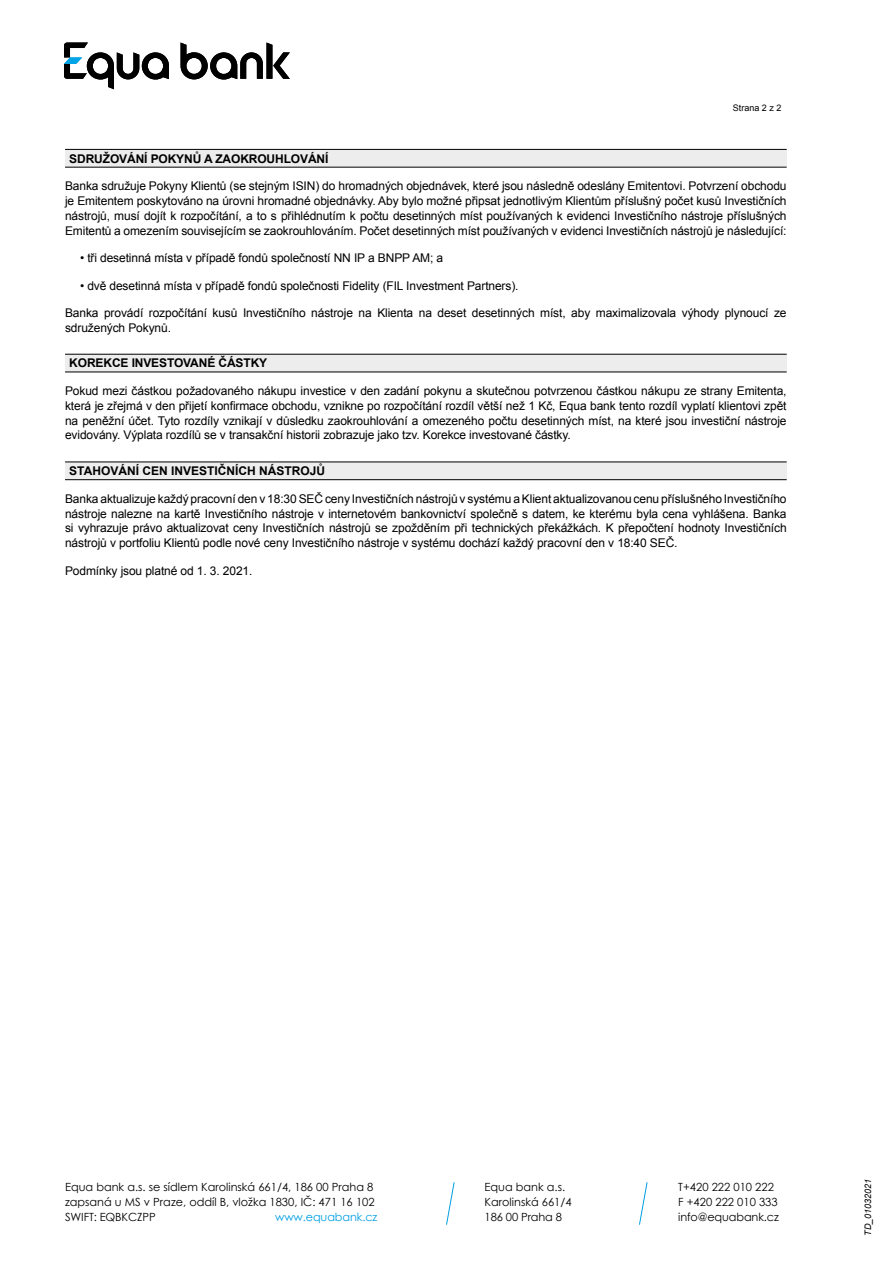
<style>
.page{position:relative;width:893px;height:1263px;background:#fff}
.page>*{position:absolute;margin:0;border:0;box-sizing:border-box;transform-origin:0 0}
.t1{font:12px/14.7px "Arial CE";letter-spacing:-.01em;color:#000;text-align:justify}
.t2{font:700 12px "Arial CE";letter-spacing:-.01em;color:#000}
.t3{font:11.25px/15px "Century Gothic";color:#000}
.t4{font:11.25px "Century Gothic";letter-spacing:-.01em;color:#009fe3}
.t5{font:italic 9px "Arial CE";letter-spacing:-.005em;color:#000}
.t6{font:9px "Arial CE";color:#000}
</style>
<div class="page">
<svg style="left:446px;top:1182px;width:9px;height:43px"></svg>
<svg style="left:639px;top:1182px;width:9px;height:43px"></svg>
<svg style="left:181px;top:43px;width:109px;height:37px"></svg>
<svg style="left:64px;top:43px;width:105px;height:46px"></svg>
<div style="left:65px;top:150px;width:722px;height:17px;background:#ededed"></div>
<hr style="left:65px;top:149px;width:722px;height:1px;background:#000">
<hr style="left:65px;top:167px;width:722px;height:1px;background:#000">
<div style="left:65px;top:354px;width:722px;height:18px;background:#ededed"></div>
<hr style="left:65px;top:354px;width:722px;height:1px;background:#000">
<hr style="left:65px;top:372px;width:722px;height:1px;background:#000">
<div style="left:65px;top:462px;width:722px;height:18px;background:#ededed"></div>
<hr style="left:65px;top:462px;width:722px;height:1px;background:#000">
<hr style="left:65px;top:479px;width:722px;height:1px;background:#000">
<p class="t6" style="left:733px;top:102px;width:50px">Strana 2 z 2</p>
<p class="t2" style="left:69px;top:151px;width:261px">SDRUŽOVÁNÍ POKYNŮ A ZAOKROUHLOVÁNÍ</p>
<p class="t1" style="left:65px;top:179px;width:723px">Banka sdružuje Pokyny Klientů (se stejným ISIN) do hromadných objednávek, které jsou následně odeslány Emitentovi. Potvrzení obchodu je Emitentem poskytováno na úrovni hromadné objednávky. Aby bylo možné připsat jednotlivým Klientům příslušný počet kusů Investičních nástrojů, musí dojít k rozpočítání, a to s přihlédnutím k počtu desetinných míst používaných k evidenci Investičního nástroje příslušných Emitentů a omezením souvisejícím se zaokrouhlováním. Počet desetinných míst používaných v evidenci Investičních nástrojů je následující:</p>
<p class="t1" style="left:80px;top:251px;width:365px">• tři desetinná místa v případě fondů společností NN IP a BNPP AM; a</p>
<p class="t1" style="left:80px;top:278px;width:440px">• dvě desetinná místa v případě fondů společnosti Fidelity (FIL Investment Partners).</p>
<p class="t1" style="left:65px;top:306px;width:723px">Banka provádí rozpočítání kusů Investičního nástroje na Klienta na deset desetinných míst, aby maximalizovala výhody plynoucí ze sdružených Pokynů.</p>
<p class="t2" style="left:69px;top:356px;width:199px">KOREKCE INVESTOVANÉ ČÁSTKY</p>
<p class="t1" style="left:65px;top:384px;width:723px">Pokud mezi částkou požadovaného nákupu investice v den zadání pokynu a skutečnou potvrzenou částkou nákupu ze strany Emitenta, která je zřejmá v den přijetí konfirmace obchodu, vznikne po rozpočítání rozdíl větší než 1 Kč, Equa bank tento rozdíl vyplatí klientovi zpět na peněžní účet. Tyto rozdíly vznikají v důsledku zaokrouhlování a omezeného počtu desetinných míst, na které jsou investiční nástroje evidovány. Výplata rozdílů se v transakční historii zobrazuje jako tzv. Korekce investované částky.</p>
<p class="t2" style="left:69px;top:464px;width:257px">STAHOVÁNÍ CEN INVESTIČNÍCH NÁSTROJŮ</p>
<p class="t1" style="left:65px;top:492px;width:723px">Banka aktualizuje každý pracovní den v 18:30 SEČ ceny Investičních nástrojů v systému a Klient aktualizovanou cenu příslušného Investičního nástroje nalezne na kartě Investičního nástroje v internetovém bankovnictví společně s datem, ke kterému byla cena vyhlášena. Banka si vyhrazuje právo aktualizovat ceny Investičních nástrojů se zpožděním při technických překážkách. K přepočtení hodnoty Investičních nástrojů v portfoliu Klientů podle nové ceny Investičního nástroje v systému dochází každý pracovní den v 18:40 SEČ.</p>
<p class="t1" style="left:65px;top:563px;width:189px">Podmínky jsou platné od 1. 3. 2021.</p>
<p class="t3" style="left:65px;top:1179px;width:311px;text-align:justify">Equa bank a.s. se sídlem Karolinská 661/4, 186 00 Praha 8 zapsaná u MS v Praze, oddíl B, vložka 1830, IČ: 471 16 102<br>SWIFT: EQBKCZPP</p>
<p class="t4" style="left:275px;top:1209px;width:104px">www.equabank.cz</p>
<p class="t3" style="left:485px;top:1179px;width:89px">Equa bank a.s.<br>Karolinská 661/4<br>186 00 Praha 8</p>
<p class="t3" style="left:678px;top:1179px;width:102px">T+420 222 010 222<br>F +420 222 010 333 info@equabank.cz</p>
<p class="t5" style="left:863px;top:1235px;width:59px;rotate:-90deg">TD_01032021</p>
</div>
